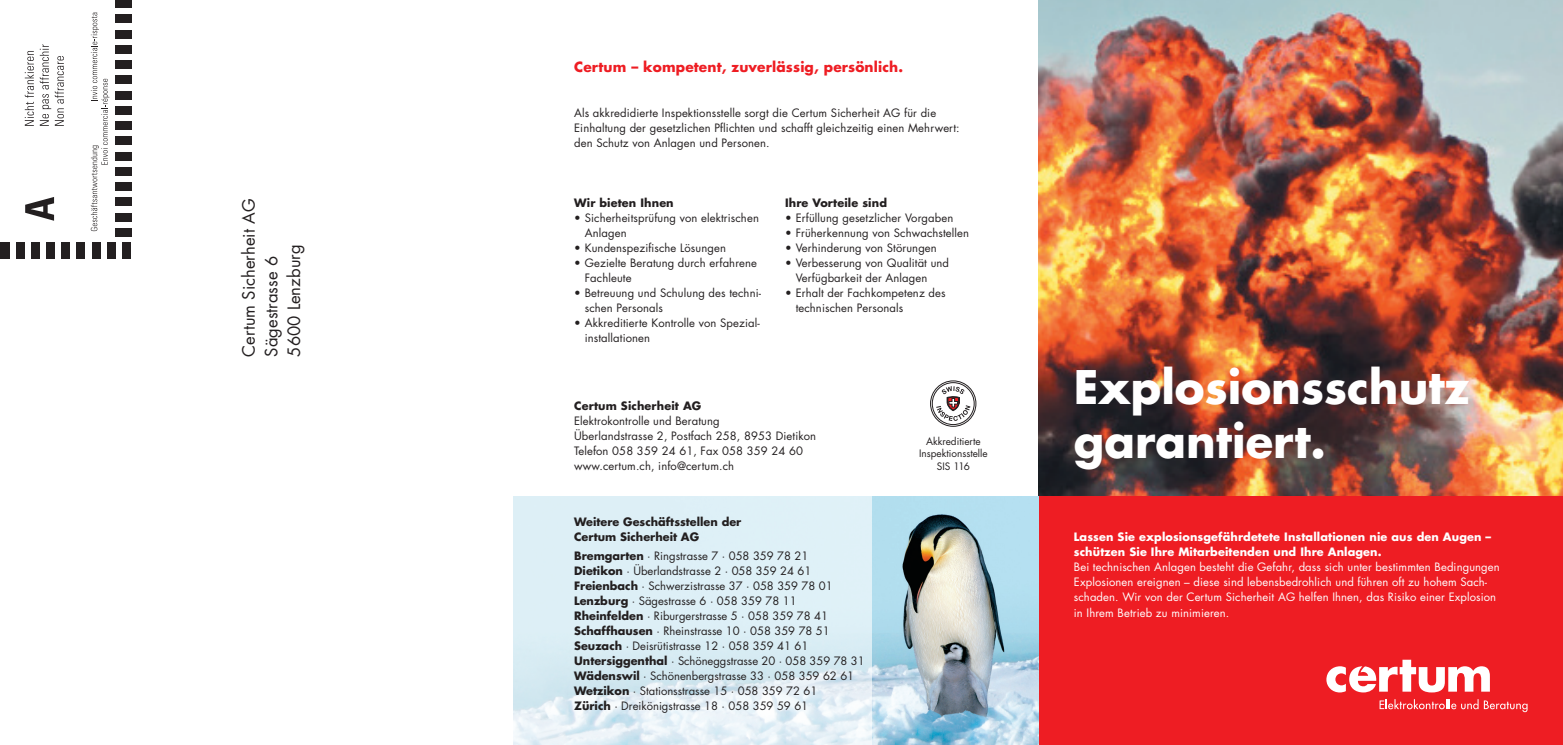
<style>
.page{position:relative;width:1563px;height:745px;background:#fff}
.page>*{position:absolute;margin:0;border:0;box-sizing:border-box;transform-origin:0 0}
.t1{font:700 45px/54px "Futura Std";color:#fff}
.t2{font:16.62px/22.8px "Futura Std";color:#231f20}
.t3{font:700 13.75px "Futura Std";letter-spacing:.01em;color:#ee1d23}
.t4{font:11.25px/15px "Futura Std";letter-spacing:.01em;color:#231f20}
.t5{font:11.25px/15px "Futura Std";letter-spacing:.01em;color:#fff}
.t6{font:700 11.25px/15px "Futura Std";letter-spacing:.01em;color:#fff}
.t7{font:700 11.25px/15px "Futura Std";letter-spacing:.01em;color:#231f20}
.t8{font:10px/12.5px "Futura Std";color:#231f20;text-align:center}
.s1{font-weight:700}
</style>
<div class="page">
<img style="left:1038px;top:0;width:525px;height:496px">
<div style="left:1038px;top:496px;width:525px;height:248px;background:#ee1d23"></div>
<svg style="left:1379px;top:699px;width:148px;height:12px"></svg>
<svg style="left:1326px;top:659px;width:164px;height:33px"></svg>
<svg style="left:25px;top:51px;width:9px;height:75px"></svg>
<svg style="left:40px;top:44px;width:24px;height:82px"></svg>
<div style="left:0;top:242px;width:9px;height:16px;background:#231f20"></div>
<div style="left:16px;top:242px;width:8px;height:16px;background:#231f20"></div>
<div style="left:31px;top:242px;width:9px;height:16px;background:#231f20"></div>
<div style="left:46px;top:242px;width:9px;height:16px;background:#231f20"></div>
<div style="left:61px;top:242px;width:9px;height:16px;background:#231f20"></div>
<div style="left:77px;top:242px;width:8px;height:16px;background:#231f20"></div>
<div style="left:92px;top:242px;width:9px;height:16px;background:#231f20"></div>
<div style="left:107px;top:242px;width:9px;height:16px;background:#231f20"></div>
<div style="left:122px;top:242px;width:9px;height:16px;background:#231f20"></div>
<div style="left:115px;top:228px;width:16px;height:9px;background:#231f20"></div>
<div style="left:115px;top:212px;width:16px;height:9px;background:#231f20"></div>
<div style="left:115px;top:197px;width:16px;height:9px;background:#231f20"></div>
<div style="left:115px;top:182px;width:16px;height:9px;background:#231f20"></div>
<div style="left:115px;top:167px;width:16px;height:9px;background:#231f20"></div>
<div style="left:115px;top:151px;width:16px;height:9px;background:#231f20"></div>
<div style="left:115px;top:136px;width:16px;height:9px;background:#231f20"></div>
<div style="left:115px;top:121px;width:16px;height:9px;background:#231f20"></div>
<div style="left:115px;top:106px;width:16px;height:9px;background:#231f20"></div>
<div style="left:115px;top:91px;width:16px;height:8px;background:#231f20"></div>
<div style="left:115px;top:75px;width:16px;height:9px;background:#231f20"></div>
<div style="left:115px;top:60px;width:16px;height:9px;background:#231f20"></div>
<div style="left:115px;top:45px;width:16px;height:9px;background:#231f20"></div>
<div style="left:115px;top:30px;width:16px;height:8px;background:#231f20"></div>
<div style="left:115px;top:14px;width:16px;height:9px;background:#231f20"></div>
<div style="left:115px;top:0;width:16px;height:8px;background:#231f20"></div>
<svg style="left:91px;top:13px;width:18px;height:218px"></svg>
<svg style="left:25px;top:197px;width:29px;height:23px"></svg>
<img style="left:872px;top:496px;width:166px;height:248px">
<div style="left:932px;top:382px;width:42px;height:42px;border:1px solid #231f20;border-radius:50%"></div>
<div style="left:930px;top:380px;width:46px;height:46px;border:1px solid #231f20;border-radius:50%"></div>
<svg style="left:936px;top:386px;width:34px;height:34px"></svg>
<svg style="left:513px;top:496px;width:359px;height:248px;background:#ddeef5"></svg>
<h2 class="t2" style="left:237px;top:356px;width:159px;rotate:-90deg">Certum Sicherheit AG<br>Sägestrasse 6<br>5600 Lenzburg</h2>
<p class="t3" style="left:574px;top:57px;width:330px">Certum – kompetent, zuverlässig, persönlich.</p>
<p class="t4" style="left:574px;top:105px;width:387px">Als akkredidierte Inspektionsstelle sorgt die Certum Sicherheit AG für die<br>Einhaltung der gesetzlichen Pflichten und schafft gleichzeitig einen Mehrwert: den Schutz von Anlagen und Personen.</p>
<p class="t7" style="left:574px;top:195px;width:101px">Wir bieten Ihnen</p>
<p class="t4" style="left:585px;top:210px;width:176px;text-indent:-11px">• Sicherheitsprüfung von elektrischen<br>Anlagen</p>
<p class="t4" style="left:574px;top:240px;width:153px">• Kundenspezifische Lösungen</p>
<p class="t4" style="left:585px;top:255px;width:174px;text-indent:-11px">• Gezielte Beratung durch erfahrene<br>Fachleute</p>
<p class="t4" style="left:585px;top:285px;width:178px;text-indent:-11px">• Betreuung und Schulung des techni&shy;schen Personals</p>
<p class="t4" style="left:585px;top:315px;width:176px;text-indent:-11px">• Akkreditierte Kontrolle von Spezial&shy;installationen</p>
<p class="t7" style="left:785px;top:195px;width:103px">Ihre Vorteile sind</p>
<p class="t4" style="left:785px;top:210px;width:170px">• Erfüllung gesetzlicher Vorgaben</p>
<p class="t4" style="left:785px;top:225px;width:186px">• Früherkennung von Schwachstellen</p>
<p class="t4" style="left:785px;top:240px;width:153px">• Verhinderung von Störungen</p>
<p class="t4" style="left:795px;top:255px;width:155px;text-indent:-11px">• Verbesserung von Qualität und<br>Verfügbarkeit der Anlagen</p>
<p class="t4" style="left:795px;top:285px;width:151px;text-indent:-11px">• Erhalt der Fachkompetenz des technischen Personals</p>
<p class="t7" style="left:574px;top:398px;width:129px">Certum Sicherheit AG</p>
<p class="t4" style="left:574px;top:413px;width:243px">Elektrokontrolle und Beratung<br>Überlandstrasse 2, Postfach 258, 8953 Dietikon Telefon 058 359 24 61, Fax 058 359 24 60 www.certum.ch, info@certum.ch</p>
<p class="t7" style="left:574px;top:514px;width:169px">Weitere Geschäftsstellen der<br>Certum Sicherheit AG</p>
<p class="t4" style="left:574px;top:548px;width:292px"><span class="s1">Bremgarten</span> · Ringstrasse 7 · 058 359 78 21<br><span class="s1">Dietikon</span> · Überlandstrasse 2 · 058 359 24 61<br><span class="s1">Freienbach</span> · Schwerzistrasse 37 · 058 359 78 01<br><span class="s1">Lenzburg</span> · Sägestrasse 6 · 058 359 78 11<br><span class="s1">Rheinfelden</span> · Riburgerstrasse 5 · 058 359 78 41<br><span class="s1">Schaffhausen</span> · Rheinstrasse 10 · 058 359 78 51<br><span class="s1">Seuzach</span> · Deisrütistrasse 12 · 058 359 41 61<br><span class="s1">Untersiggenthal</span> · Schöneggstrasse 20 · 058 359 78 31<br><span class="s1">Wädenswil</span> · Schönenbergstrasse 33 · 058 359 62 61<br><span class="s1">Wetzikon</span> · Stationsstrasse 15 · 058 359 72 61<br><span class="s1">Zürich</span> · Dreikönigstrasse 18 · 058 359 59 61</p>
<p class="t8" style="left:919px;top:435px;width:70px">Akkreditierte<br>Inspektionsstelle<br>SIS 116</p>
<h1 class="t1" style="left:1074px;top:359px;width:397px">Explosionsschutz garantiert.</h1>
<p class="t6" style="left:1074px;top:529px;width:419px">Lassen Sie explosionsgefährdetete Installationen nie aus den Augen – schützen Sie Ihre Mitarbeitenden und Ihre Anlagen.</p>
<p class="t5" style="left:1074px;top:559px;width:427px">Bei technischen Anlagen besteht die Gefahr, dass sich unter bestimmten Bedingungen Explosionen ereignen – diese sind lebensbedrohlich und führen oft zu hohem Sach&shy;schaden. Wir von der Certum Sicherheit AG helfen Ihnen, das Risiko einer Explosion in Ihrem Betrieb zu minimieren.</p>
</div>
